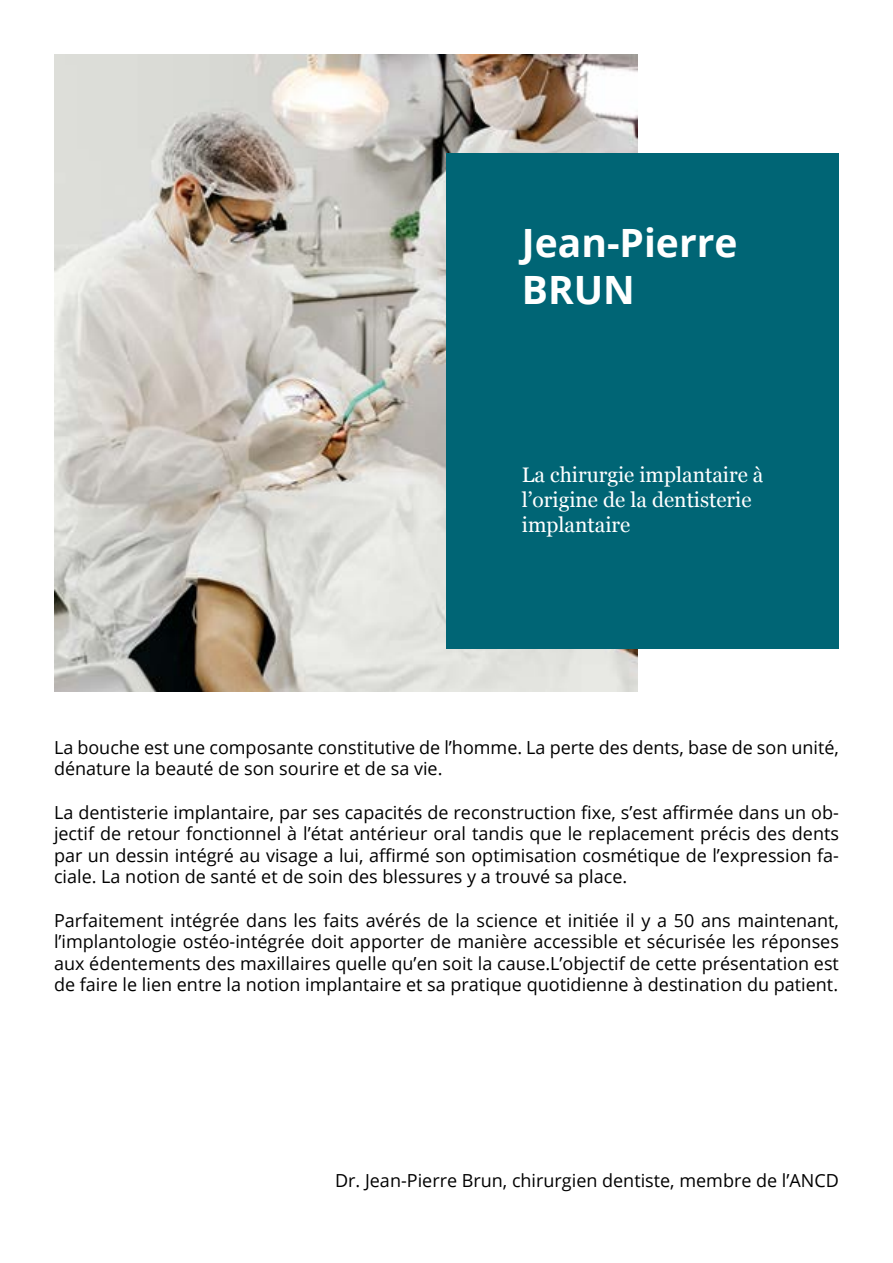
<style>
.page{position:relative;width:893px;height:1263px;background:#fff}
.page>*{position:absolute;margin:0;border:0;box-sizing:border-box;transform-origin:0 0}
.t1{font:700 39px/46.8px "Open Sans";color:#fff}
.t2{font:21px/25.2px "Georgia";color:#fff}
.t3{font:18px/21.6px "Open Sans";color:#000;text-align:justify}
</style>
<div class="page">
<img style="left:54px;top:54px;width:584px;height:637px">
<div style="left:446px;top:153px;width:393px;height:495px;background:#006575"></div>
<h1 class="t1" style="left:522px;top:219px;width:217px">Jean-Pierre<br>BRUN</h1>
<p class="t2" style="left:522px;top:461px;width:243px">La chirurgie implantaire à l’origine de la dentisterie implantaire</p>
<p class="t3" style="left:54px;top:736px;width:786px">La bouche est une composante constitutive de l’homme. La perte des dents, base de son unité, dénature la beauté de son sourire et de sa vie.</p>
<p class="t3" style="left:54px;top:801px;width:786px">La dentisterie implantaire, par ses capacités de reconstruction fixe, s’est affirmée dans un ob&shy;jectif de retour fonctionnel à l’état antérieur oral tandis que le replacement précis des dents par un dessin intégré au visage a lui, affirmé son optimisation cosmétique de l’expression fa&shy;ciale. La notion de santé et de soin des blessures y a trouvé sa place.</p>
<p class="t3" style="left:54px;top:909px;width:786px">Parfaitement intégrée dans les faits avérés de la science et initiée il y a 50 ans maintenant, l’implantologie ostéo-intégrée doit apporter de manière accessible et sécurisée les réponses aux édentements des maxillaires quelle qu’en soit la cause.L’objectif de cette présentation est de faire le lien entre la notion implantaire et sa pratique quotidienne à destination du patient.</p>
<p class="t3" style="left:335px;top:1170px;width:505px">Dr. Jean-Pierre Brun, chirurgien dentiste, membre de l’ANCD</p>
</div>
